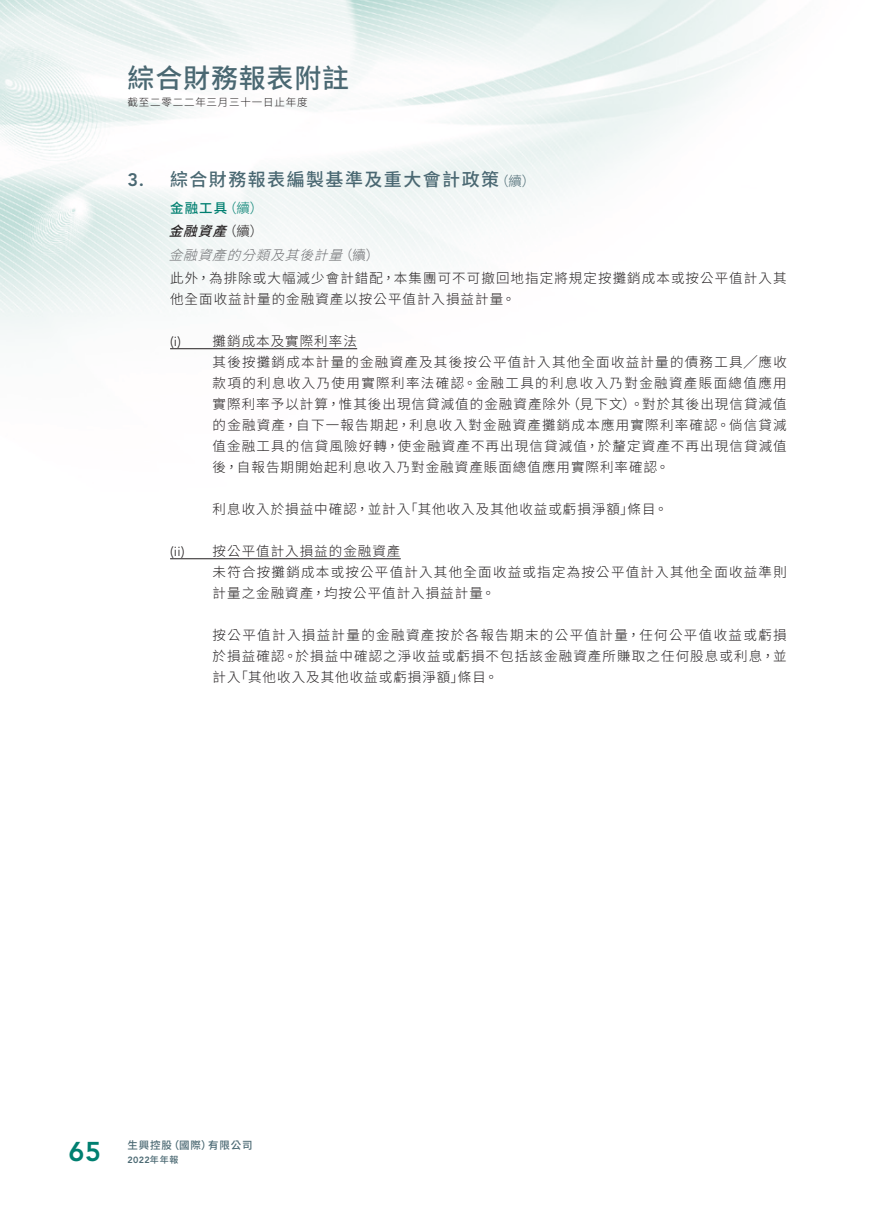
<style>
.page{position:relative;width:893px;height:1212px;background:#fff}
.page>*{position:absolute;margin:0;border:0;box-sizing:border-box;transform-origin:0 0}
.t1{font:500 27px "Source Han Sans TC";letter-spacing:.03em;color:#4a6872}
.t2{font:800 27px "Avenir LT Std";color:#007f70}
.Heading_1{font:500 18px "Source Han Sans TC";letter-spacing:.08em;color:#4a6872}
.Heading_1-2{font:800 18px "Avenir LT Std";color:#4a6872}
.Body_Text{font:300 13.5px/21px "Source Han Sans TC";letter-spacing:.085em;color:#231f20}
.Heading_5{font:300 13.5px "Source Han Sans TC";letter-spacing:.075em;color:#231f20}
.Heading_4{font:italic 300 13.5px "Source Han Sans TC";color:#6c6d70}
.Heading_5-2{font:300 13.5px "Avenir LT Std";color:#231f20}
.Heading_2{font:500 13.5px "Source Han Sans TC";color:#007f70}
.Heading_3{font:italic 500 13.5px "Source Han Sans TC";color:#231f20}
.Heading_1-3{font:300 13.5px "Source Han Sans TC";color:#4a6872}
.Heading_2-2{font:300 13.5px "Source Han Sans TC";color:#007f70}
.Heading_3-2{font:300 13.5px "Source Han Sans TC";color:#231f20}
.Heading_4-2{font:300 13.5px "Source Han Sans TC";color:#6c6d70}
.t3{font:300 10.5px "Source Han Sans TC";letter-spacing:.075em;color:#231f20}
.t4{font:500 10.5px "Source Han Sans TC";letter-spacing:.08em;color:#4a6872}
.t5{font:800 9px "Avenir LT Std";color:#4a6872}
.s1{font-family:"Source Han Sans TC";font-weight:500}
</style>
<div class="page">
<img style="left:0;top:0;width:765px;height:560px">
<hr style="left:170px;top:348px;width:187px;height:1px;background:#231f20">
<hr style="left:170px;top:558px;width:231px;height:1px;background:#231f20">
<h1 class="t1" style="left:128px;top:63px;width:223px">綜合財務報表附註</h1>
<p class="t3" style="left:128px;top:97px;width:181px">截至二零二二年三月三十一日止年度</p>
<p class="Heading_1-2" style="left:128px;top:169px;width:18px">3.</p>
<p class="Heading_1" style="left:170px;top:169px;width:331px">綜合財務報表編製基準及重大會計政策</p>
<p class="Heading_1-3" style="left:495px;top:173px;width:42px">（續(</p>
<p class="Heading_2-2" style="left:223px;top:201px;width:42px">（續(</p>
<p class="Heading_2" style="left:170px;top:201px;width:59px">金融工具</p>
<p class="Heading_3-2" style="left:223px;top:224px;width:42px">（續(</p>
<p class="Heading_3" style="left:169px;top:224px;width:69px">金融資產</p>
<p class="Heading_4-2" style="left:339px;top:247px;width:42px">（續(</p>
<p class="Heading_4" style="left:169px;top:247px;width:185px">金融資產的分類及其後計量</p>
<p class="Body_Text" style="left:170px;top:268px;width:618px">此外，為排除或大幅減少會計錯配，本集團可不可撤回地指定將規定按攤銷成本或按公平值計入其他全面收益計量的金融資產以按公平值計入損益計量。</p>
<p class="Heading_5" style="left:213px;top:333px;width:146px">攤銷成本及實際利率法</p>
<p class="Heading_5-2" style="left:170px;top:333px;width:12px">) i(</p>
<p class="Heading_5-2" style="left:170px;top:543px;width:16px">i i( )</p>
<p class="Body_Text" style="left:213px;top:352px;width:576px;text-align:right">其後按攤銷成本計量的金融資產及其後按公平值計入其他全面收益計量的債務工具╱應收款項的利息收入乃使用實際利率法確認。金融工具的利息收入乃對金融資產賬面總值應用（見下文）。對於其後出現信貸減值</p>
<p class="Body_Text" style="left:213px;top:394px;width:576px">實際利率予以計算，惟其後出現信貸減值的金融資產除外<br>的金融資產，自下一報告期起，利息收入對金融資產攤銷成本應用實際利率確認。倘信貸減值金融工具的信貸風險好轉，使金融資產不再出現信貸減值，於釐定資產不再出現信貸減值後，自報告期開始起利息收入乃對金融資產賬面總值應用實際利率確認。</p>
<p class="Body_Text" style="left:627px;top:499px;width:42px">條目。</p>
<p class="Body_Text" style="left:213px;top:499px;width:199px">利息收入於損益中確認，並計入</p>
<p class="Heading_5" style="left:213px;top:543px;width:189px">按公平值計入損益的金融資產</p>
<p class="Body_Text" style="left:404px;top:499px;width:231px">「其他收入及其他收益或虧損淨額」</p>
<p class="Body_Text" style="left:213px;top:562px;width:576px">未符合按攤銷成本或按公平值計入其他全面收益或指定為按公平值計入其他全面收益準則計量之金融資產，均按公平值計入損益計量。</p>
<p class="Body_Text" style="left:213px;top:625px;width:576px">按公平值計入損益計量的金融資產按於各報告期末的公平值計量，任何公平值收益或虧損</p>
<p class="Body_Text" style="left:213px;top:646px;width:576px">於損益確認。於損益中確認之淨收益或虧損不包括該金融資產所賺取之任何股息或利息，並</p>
<p class="Body_Text" style="left:458px;top:667px;width:42px">條目。</p>
<p class="Body_Text" style="left:234px;top:667px;width:231px">「其他收入及其他收益或虧損淨額」</p>
<p class="Body_Text" style="left:213px;top:667px;width:30px">計入</p>
<h1 class="t2" style="left:68px;top:1135px;width:34px">65</h1>
<p class="t4" style="left:169px;top:1139px;width:44px">（國際）</p>
<p class="t4" style="left:128px;top:1139px;width:46px">生興控股</p>
<p class="t4" style="left:208px;top:1139px;width:46px">有限公司</p>
<p class="t5" style="left:128px;top:1154px;width:52px">2022<span class="s1">年年報</span></p>
</div>
